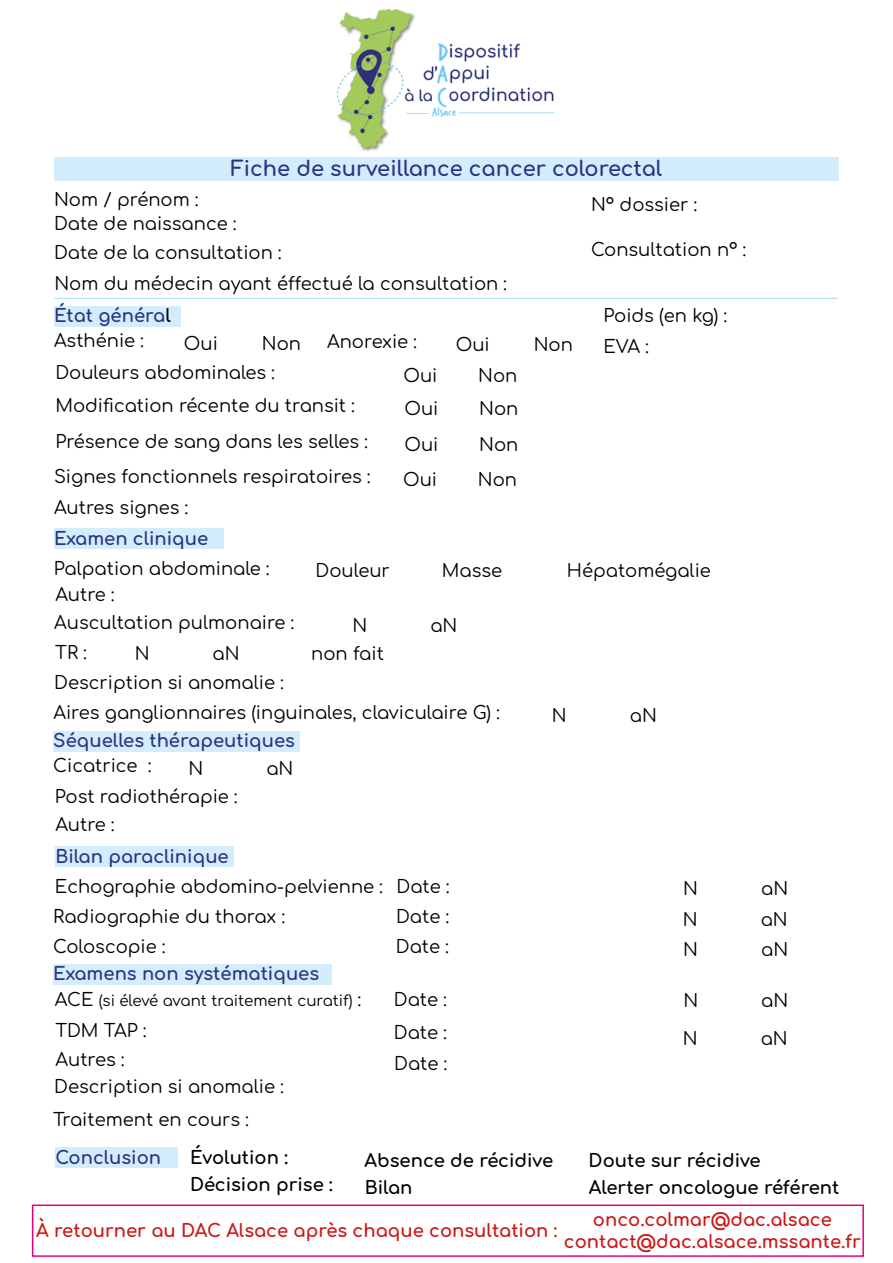
<style>
.page{position:relative;width:893px;height:1263px;background:#fff}
.page>*{position:absolute;margin:0;border:0;box-sizing:border-box;transform-origin:0 0}
.t1{font:700 21px "Comfortaa";color:#283583}
.t2{font:18px/30.5px "Comfortaa";color:#000}
.t3{font:700 18px "Comfortaa";color:#283583}
.t4{font:700 18px/21.6px "Comfortaa";color:#cd1719;text-align:center}
.t5{font:700 18px/27.5px "Comfortaa";color:#000}
.t6{font:15px "Comfortaa";color:#000}
.s1{color:#000}
.s2{font-size:18px}
</style>
<div class="page">
<img style="left:337px;top:8px;width:218px;height:143px">
<div style="left:54px;top:158px;width:785px;height:23px;background:#d4edfc"></div>
<div style="left:54px;top:306px;width:127px;height:20px;background:#d4edfc"></div>
<hr style="left:54px;top:298px;width:783px;height:1px;background:#009fe3">
<div style="left:32px;top:1204px;width:832px;height:53px;border:2px solid #e6007d"></div>
<div style="left:54px;top:529px;width:169px;height:20px;background:#d4edfc"></div>
<div style="left:55px;top:847px;width:179px;height:20px;background:#d4edfc"></div>
<div style="left:53px;top:964px;width:279px;height:20px;background:#d4edfc"></div>
<div style="left:53px;top:731px;width:246px;height:20px;background:#d4edfc"></div>
<div style="left:55px;top:1148px;width:122px;height:20px;background:#d4edfc"></div>
<p class="t1" style="left:231px;top:158px;width:433px">Fiche de surveillance cancer colorectal</p>
<p class="t2" style="left:54px;top:189px;width:184px;line-height:23.4px">Nom / prénom :<br>Date de naissance :</p>
<p class="t2" style="left:591px;top:190px;width:108px">N° dossier :</p>
<p class="t2" style="left:54px;top:238px;width:455px;line-height:31.2px">Date de la consultation :<br>Nom du médecin ayant éffectué la consultation :</p>
<p class="t2" style="left:591px;top:235px;width:157px">Consultation n° :</p>
<p class="t3" style="left:54px;top:306px;width:118px">État généra<span class="s1">l</span></p>
<p class="t2" style="left:603px;top:301px;width:125px">Poids (en kg) :<br>EVA :</p>
<p class="t2" style="left:54px;top:326px;width:92px">Asthénie :</p>
<p class="t2" style="left:184px;top:329px;width:35px">Oui</p>
<p class="t2" style="left:262px;top:329px;width:41px">Non</p>
<p class="t2" style="left:327px;top:327px;width:91px">Anorexie :</p>
<p class="t2" style="left:456px;top:330px;width:35px">Oui</p>
<p class="t2" style="left:534px;top:330px;width:41px">Non</p>
<p class="t2" style="left:55px;top:357px;width:301px;line-height:32.8px">Douleurs abdominales :<br>Modification récente du transit :</p>
<p class="t2" style="left:54px;top:424px;width:318px;line-height:35.7px">Présence de sang dans les selles :<br>Signes fonctionnels respiratoires :</p>
<p class="t2" style="left:403px;top:360px;width:37px;line-height:32.8px">Oui<br>Oui</p>
<p class="t2" style="left:403px;top:427px;width:37px;line-height:35.7px">Oui<br>Oui</p>
<p class="t2" style="left:478px;top:360px;width:42px;line-height:32.8px">Non<br>Non</p>
<p class="t2" style="left:478px;top:427px;width:42px;line-height:35.7px">Non<br>Non</p>
<p class="t2" style="left:54px;top:493px;width:136px">Autres signes :</p>
<p class="t3" style="left:54px;top:529px;width:156px">Examen clinique</p>
<p class="t2" style="left:54px;top:554px;width:217px">Palpation abdominale :</p>
<p class="t2" style="left:316px;top:556px;width:76px">Douleur</p>
<p class="t2" style="left:442px;top:556px;width:62px">Masse</p>
<p class="t2" style="left:567px;top:556px;width:146px">Hépatomégalie</p>
<p class="t2" style="left:54px;top:608px;width:242px">Auscultation pulmonaire :</p>
<p class="t2" style="left:352px;top:611px;width:16px">N</p>
<p class="t2" style="left:430px;top:611px;width:29px">aN</p>
<p class="t2" style="left:55px;top:638px;width:33px">TR :</p>
<p class="t2" style="left:135px;top:639px;width:16px">N</p>
<p class="t2" style="left:213px;top:639px;width:29px">aN</p>
<p class="t2" style="left:311px;top:639px;width:74px">non fait</p>
<p class="t2" style="left:55px;top:579px;width:61px">Autre :</p>
<p class="t2" style="left:54px;top:668px;width:231px">Description si anomalie :</p>
<p class="t2" style="left:53px;top:698px;width:448px">Aires ganglionnaires (inguinales, claviculaire G) :</p>
<p class="t2" style="left:552px;top:701px;width:16px">N</p>
<p class="t2" style="left:630px;top:701px;width:29px">aN</p>
<p class="t3" style="left:53px;top:731px;width:243px">Séquelles thérapeutiques</p>
<p class="t2" style="left:53px;top:751px;width:100px">Cicatrice :</p>
<p class="t2" style="left:188px;top:754px;width:16px">N</p>
<p class="t2" style="left:266px;top:754px;width:29px">aN</p>
<p class="t2" style="left:55px;top:783px;width:184px;line-height:27.8px">Post radiothérapie :<br>Autre :</p>
<p class="t3" style="left:55px;top:847px;width:175px">Bilan paraclinique</p>
<p class="t2" style="left:53px;top:872px;width:331px">Echographie abdomino-pelvienne :<br>Radiographie du thorax :<br>Coloscopie :</p>
<p class="t2" style="left:396px;top:872px;width:55px">Date :</p>
<p class="t2" style="left:394px;top:983px;width:55px;line-height:32.4px;text-align:justify">Date :<br>Date :<br>Date :</p>
<p class="t2" style="left:396px;top:902px;width:55px">Date :<br>Date :</p>
<p class="t3" style="left:53px;top:964px;width:267px">Examens non systématiques</p>
<p class="t6" style="left:55px;top:992px;width:308px"><span class="s2">ACE</span> (si élevé avant traitement curatif) <span class="s2">:</span></p>
<p class="t2" style="left:55px;top:1017px;width:93px;line-height:28.7px">TDM TAP :<br>Autres :</p>
<p class="t2" style="left:53px;top:1070px;width:232px;line-height:33.8px">Description si anomalie :<br>Traitement en cours :</p>
<p class="t2" style="left:683px;top:874px;width:17px;text-align:justify">N N N</p>
<p class="t2" style="left:683px;top:983px;width:17px;line-height:37px">N<br>N</p>
<p class="t2" style="left:761px;top:874px;width:29px;text-align:justify">aN aN aN</p>
<p class="t2" style="left:761px;top:983px;width:29px;line-height:37px">aN aN</p>
<p class="t3" style="left:55px;top:1148px;width:107px">Conclusion</p>
<p class="t5" style="left:190px;top:1144px;width:144px">Évolution :<br>Décision prise :</p>
<p class="t5" style="left:364px;top:1147px;width:190px">Absence de récidive<br>Bilan</p>
<p class="t5" style="left:589px;top:1148px;width:252px;line-height:26.4px">Doute sur récidive<br>Alerter oncologue référent</p>
<p class="t4" style="left:36px;top:1220px;width:522px">À retourner au DAC Alsace après chaque consultation :</p>
<p class="t4" style="left:564px;top:1209px;width:298px">onco.colmar@dac.alsace contact@dac.alsace.mssante.fr</p>
</div>
